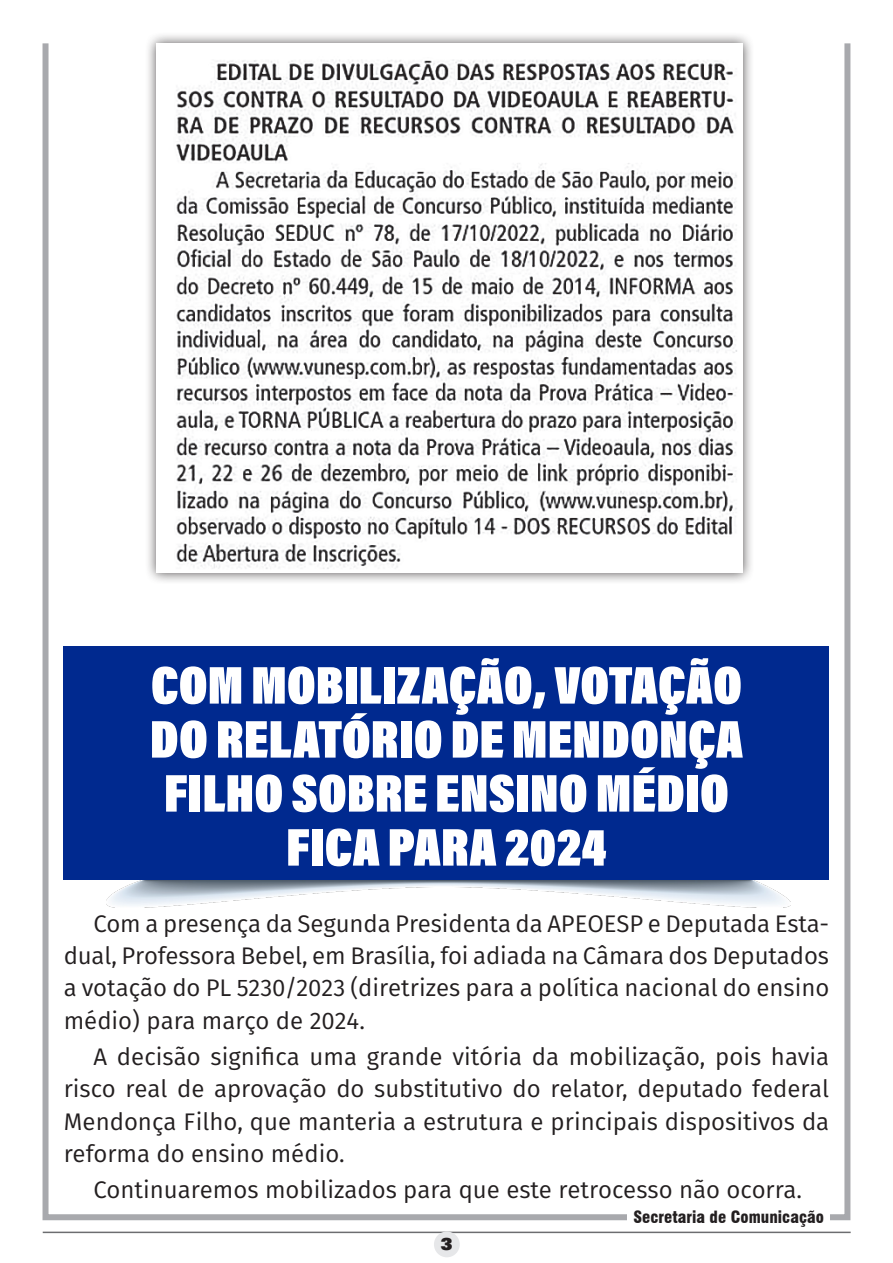
<style>
.page{position:relative;width:893px;height:1263px;background:#fff}
.page>*{position:absolute;margin:0;border:0;box-sizing:border-box;transform-origin:0 0}
.Título1{font:900 54px/54px "Acumin Pro Cond";color:#fff;text-align:center}
.Corpo_do_texto{font:24px/32.2px "Fira Sans";color:#231f20;text-align:justify}
.t1{font:700 18px "U001 DOT Ultr";color:#231f20}
.t2{font:900 condensed 16.5px "Swiss 721 BT";color:#231f20}
</style>
<div class="page">
<div style="left:43px;top:40px;width:807px;height:1180px;border:6px solid #a8a9ad"></div>
<hr style="left:43px;top:1231px;width:808px;height:2px;background:#6c6d70">
<div style="left:434px;top:1231px;width:26px;height:26px;background:#e6e7e9;border-radius:50%"></div>
<div style="left:628px;top:1209px;width:202px;height:18px;background:#fff"></div>
<img style="left:107px;top:880px;width:683px;height:27px">
<div style="left:64px;top:646px;width:765px;height:234px;background:#00298f"></div>
<div style="left:145px;top:32px;width:610px;height:552px;background:#231f20;opacity:.75"></div>
<img style="left:157px;top:43px;width:586px;height:530px">
<p class="Título1" style="left:150px;top:657px;width:595px">COM MOBILIZAÇÃO, VOTAÇÃO<br>DO RELATÓRIO DE MENDONÇA<br>FILHO SOBRE ENSINO MÉDIO<br>FICA PARA 2024</p>
<p class="Corpo_do_texto" style="left:64px;top:907px;width:767px;text-indent:30px">Com a presença da Segunda Presidenta da APEOESP e Deputada Esta&shy;dual, Professora Bebel, em Brasília, foi adiada na Câmara dos Deputados a votação do PL 5230/2023 (diretrizes para a política nacional do ensino médio) para março de 2024.</p>
<p class="Corpo_do_texto" style="left:64px;top:1040px;width:767px;text-indent:30px">A decisão significa uma grande vitória da mobilização, pois havia risco real de aprovação do substitutivo do relator, deputado federal Mendonça Filho, que manteria a estrutura e principais dispositivos da reforma do ensino médio.</p>
<p class="Corpo_do_texto" style="left:93px;top:1173px;width:710px">Continuaremos mobilizados para que este retrocesso não ocorra.</p>
<p class="t1" style="left:441px;top:1233px;width:13px">3</p>
<p class="t2" style="left:633px;top:1207px;width:192px">Secretaria de Comunicação</p>
</div>
